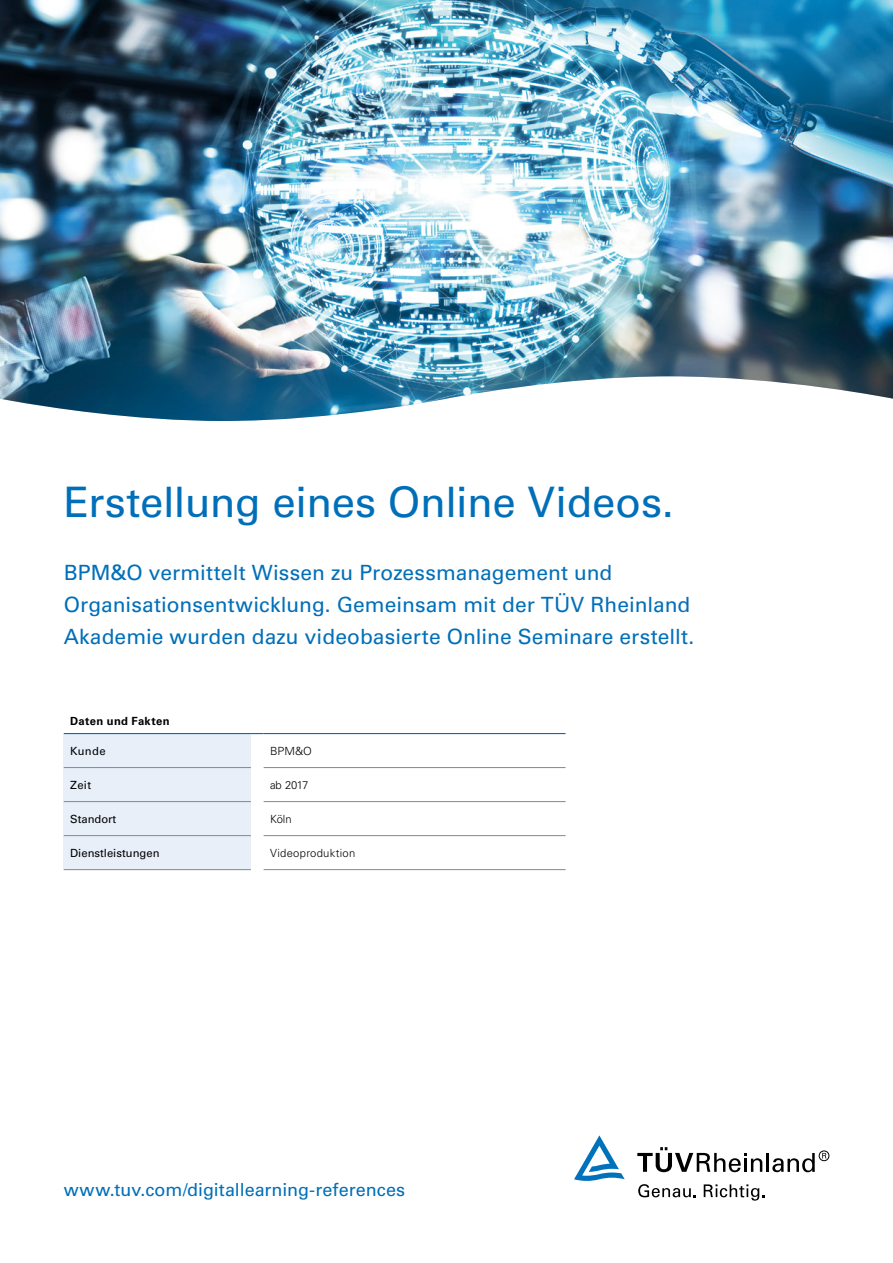
<style>
.page{position:relative;width:893px;height:1263px;background:#fff}
.page>*{position:absolute;margin:0;border:0;box-sizing:border-box;transform-origin:0 0}
.t1{font:42px "Univers LT Pro 55 Roman";letter-spacing:-.01em;color:#006fb9}
.t2{font:21px/32px "Univers LT Pro 55 Roman";letter-spacing:.005em;color:#006fb9}
.t3{font:18px "Univers LT Pro 55 Roman";color:#006fb9}
.t4{font:11.25px "Univers LT Pro 55 Roman";color:#000}
.t5{font:300 11.25px "Univers LT Pro 45";letter-spacing:.02em;color:#000}
.t6{font:700 11.25px "Univers LT Pro 65";letter-spacing:.03em;color:#000}
</style>
<div class="page">
<svg style="left:574px;top:1135px;width:51px;height:46px"></svg>
<svg style="left:637px;top:1147px;width:125px;height:25px"></svg>
<hr style="left:766px;top:1153px;width:3px;height:19px;background:#000">
<svg style="left:772px;top:1153px;width:43px;height:19px"></svg>
<div style="left:819px;top:1151px;width:10px;height:10px;border:1px solid #000;border-radius:50%"></div>
<svg style="left:822px;top:1153px;width:4px;height:5px"></svg>
<svg style="left:638px;top:1184px;width:58px;height:13px"></svg>
<svg style="left:704px;top:1184px;width:60px;height:16px"></svg>
<div style="left:64px;top:734px;width:187px;height:136px;background:#e9eff9"></div>
<hr style="left:64px;top:767px;width:187px;height:1px;background:#878786">
<hr style="left:264px;top:767px;width:302px;height:1px;background:#878786">
<hr style="left:64px;top:801px;width:187px;height:1px;background:#878786">
<hr style="left:264px;top:801px;width:302px;height:1px;background:#878786">
<hr style="left:64px;top:835px;width:187px;height:1px;background:#878786">
<hr style="left:264px;top:835px;width:302px;height:1px;background:#878786">
<hr style="left:64px;top:869px;width:187px;height:1px;background:#878786">
<hr style="left:264px;top:869px;width:302px;height:1px;background:#878786">
<hr style="left:64px;top:733px;width:187px;height:1px;background:#006fb9">
<svg style="left:251px;top:733px;width:13px;height:1px"></svg>
<hr style="left:264px;top:733px;width:302px;height:1px;background:#006fb9">
<img style="left:0;top:0;width:893px;height:421px">
<h1 class="t1" style="left:64px;top:473px;width:612px">Erstellung eines Online Videos.</h1>
<p class="t2" style="left:64px;top:556px;width:632px">BPM&amp;O vermittelt Wissen zu Prozessmanagement und<br>Organisationsentwicklung. Gemeinsam mit der TÜV Rheinland<br>Akademie wurden dazu videobasierte Online Seminare erstellt.</p>
<p class="t6" style="left:70px;top:713px;width:101px">Daten und Fakten</p>
<p class="t4" style="left:70px;top:743px;width:37px">Kunde</p>
<p class="t5" style="left:270px;top:743px;width:43px">BPM&amp;O</p>
<p class="t4" style="left:70px;top:777px;width:23px">Zeit</p>
<p class="t5" style="left:270px;top:777px;width:40px">ab 2017</p>
<p class="t4" style="left:70px;top:811px;width:47px">Standort</p>
<p class="t5" style="left:270px;top:811px;width:23px">Köln</p>
<p class="t4" style="left:70px;top:845px;width:91px">Dienstleistungen</p>
<p class="t5" style="left:270px;top:845px;width:87px">Videoproduktion</p>
<p class="t3" style="left:64px;top:1177px;width:343px">www.tuv.com/digitallearning-references</p>
</div>
